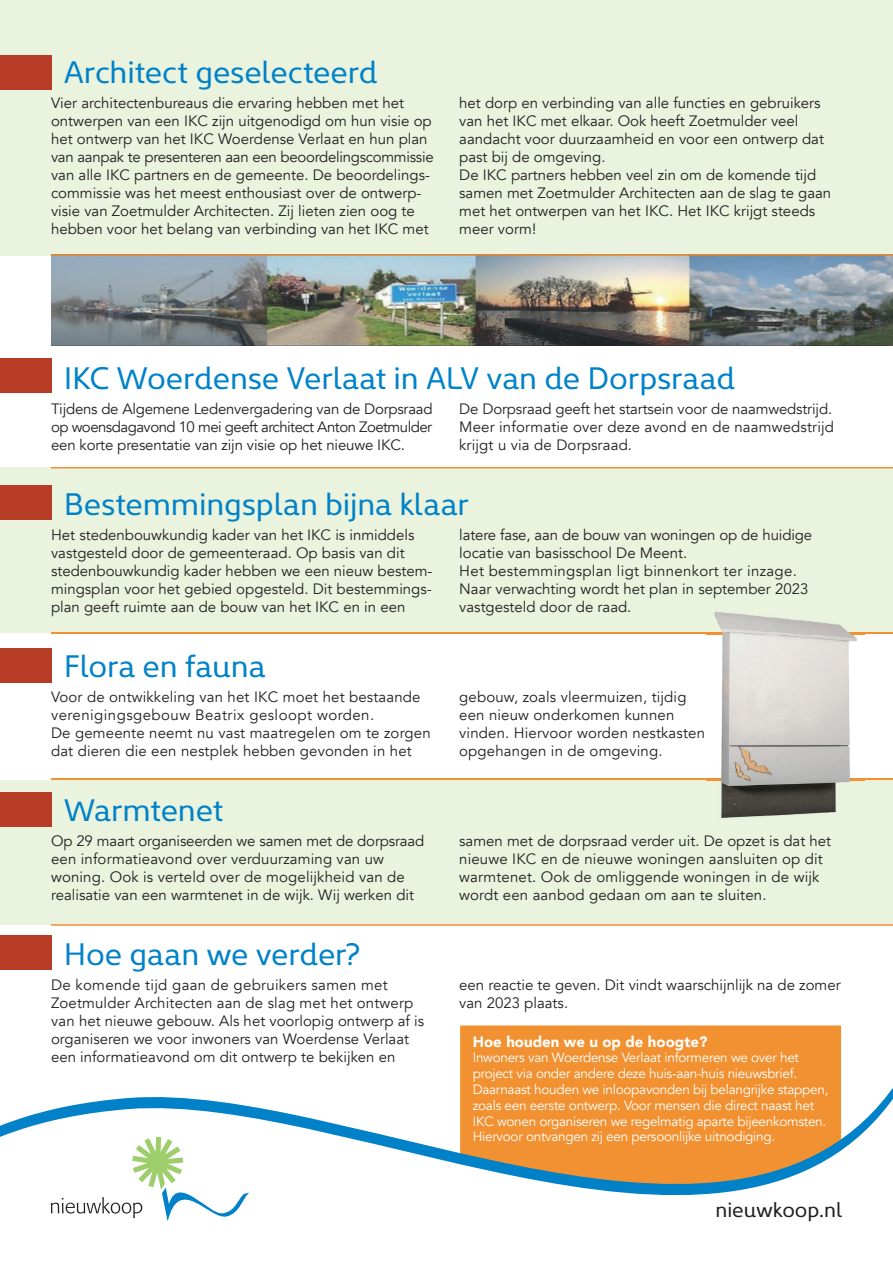
<style>
.page{position:relative;width:893px;height:1263px;background:#fff}
.page>*{position:absolute;margin:0;border:0;box-sizing:border-box;transform-origin:0 0}
.t1{font:31.5px "Kyrial Display Pro";letter-spacing:-.005em;color:#0082c8}
.t2{font:21px "Kyrial Display Pro";letter-spacing:-.005em;color:#231f20}
.t3{font:15px/18px "Avenir";color:#231f20}
.t4{font:900 15px "Avenir";color:#fff}
.t5{font:13.5px/15.8px "Avenir";letter-spacing:-.02em;color:#fff}
</style>
<div class="page">
<div style="left:0;top:0;width:893px;height:255px;background:#e9f3de"></div>
<div style="left:0;top:780px;width:893px;height:144px;background:#e9f3de"></div>
<div style="left:0;top:467px;width:893px;height:166px;background:#e9f3de"></div>
<div style="left:460px;top:1025px;width:382px;height:165px;background:#f29131"></div>
<svg style="left:0;top:1084px;width:893px;height:121px"></svg>
<svg style="left:51px;top:1137px;width:197px;height:84px"></svg>
<hr style="left:51px;top:633px;width:842px;height:1px;background:#f29131">
<hr style="left:51px;top:779px;width:842px;height:1px;background:#f29131">
<hr style="left:51px;top:924px;width:842px;height:2px;background:#f29131">
<img style="left:51px;top:256px;width:842px;height:89px">
<div style="left:0;top:55px;width:51px;height:34px;background:#b63c25"></div>
<div style="left:0;top:359px;width:51px;height:34px;background:#b63c25"></div>
<div style="left:0;top:486px;width:51px;height:34px;background:#b63c25"></div>
<div style="left:0;top:648px;width:51px;height:34px;background:#b63c25"></div>
<div style="left:0;top:936px;width:51px;height:34px;background:#b63c25"></div>
<div style="left:0;top:792px;width:51px;height:34px;background:#b63c25"></div>
<hr style="left:51px;top:254px;width:842px;height:2px;background:#f29131">
<hr style="left:51px;top:467px;width:842px;height:1px;background:#f29131">
<img style="left:707px;top:612px;width:157px;height:206px">
<img style="left:707px;top:633px;width:157px;height:1px">
<img style="left:707px;top:779px;width:157px;height:1px">
<h1 class="t1" style="left:64px;top:50px;width:315px">Architect geselecteerd</h1>
<p class="t3" style="left:51px;top:94px;width:384px">Vier architectenbureaus die ervaring hebben met het ontwerpen van een IKC zijn uitgenodigd om hun visie op het ontwerp van het IKC Woerdense Verlaat en hun plan van aanpak te presenteren aan een beoordelingscommissie van alle IKC partners en de gemeente. De beoordelings&shy;commissie was het meest enthousiast over de ontwerp&shy;visie van Zoetmulder Architecten. Zij lieten zien oog te hebben voor het belang van verbinding van het IKC met</p>
<p class="t3" style="left:459px;top:94px;width:373px">het dorp en verbinding van alle functies en gebruikers van het IKC met elkaar. Ook heeft Zoetmulder veel aandacht voor duurzaamheid en voor een ontwerp dat past bij de omgeving.<br>De IKC partners hebben veel zin om de komende tijd samen met Zoetmulder Architecten aan de slag te gaan met het ontwerpen van het IKC. Het IKC krijgt steeds meer vorm!</p>
<h1 class="t1" style="left:64px;top:356px;width:673px">IKC Woerdense Verlaat in ALV van de Dorpsraad</h1>
<p class="t3" style="left:51px;top:400px;width:383px;text-align:justify">Tijdens de Algemene Ledenvergadering van de Dorpsraad op woensdagavond 10 mei geeft architect Anton Zoetmulder een korte presentatie van zijn visie op het nieuwe IKC.</p>
<p class="t3" style="left:459px;top:400px;width:376px">De Dorpsraad geeft het startsein voor de naamwedstrijd.<br>Meer informatie over deze avond en de naamwedstrijd krijgt u via de Dorpsraad.</p>
<h1 class="t1" style="left:64px;top:482px;width:407px">Bestemmingsplan bijna klaar</h1>
<p class="t3" style="left:51px;top:526px;width:383px">Het stedenbouwkundig kader van het IKC is inmiddels vastgesteld door de gemeenteraad. Op basis van dit stedenbouwkundig kader hebben we een nieuw bestem&shy;mingsplan voor het gebied opgesteld. Dit bestemmings&shy;plan geeft ruimte aan de bouw van het IKC en in een</p>
<p class="t3" style="left:459px;top:526px;width:354px">latere fase, aan de bouw van woningen op de huidige locatie van basisschool De Meent.<br>Het bestemmingsplan ligt binnenkort ter inzage.<br>Naar verwachting wordt het plan in september 2023 vastgesteld door de raad.</p>
<h1 class="t1" style="left:64px;top:644px;width:203px">Flora en fauna</h1>
<p class="t3" style="left:51px;top:688px;width:381px">Voor de ontwikkeling van het IKC moet het bestaande verenigingsgebouw Beatrix gesloopt worden.<br>De gemeente neemt nu vast maatregelen om te zorgen dat dieren die een nestplek hebben gevonden in het</p>
<p class="t3" style="left:459px;top:688px;width:247px">gebouw, zoals vleermuizen, tijdig een nieuw onderkomen kunnen vinden. Hiervoor worden nestkasten opgehangen in de omgeving.</p>
<h1 class="t1" style="left:64px;top:788px;width:161px">Warmtenet</h1>
<p class="t3" style="left:51px;top:832px;width:375px">Op 29 maart organiseerden we samen met de dorpsraad een informatieavond over verduurzaming van uw woning. Ook is verteld over de mogelijkheid van de realisatie van een warmtenet in de wijk. Wij werken dit</p>
<p class="t3" style="left:459px;top:832px;width:373px">samen met de dorpsraad verder uit. De opzet is dat het nieuwe IKC en de nieuwe woningen aansluiten op dit warmtenet. Ook de omliggende woningen in de wijk wordt een aanbod gedaan om aan te sluiten.</p>
<h1 class="t1" style="left:64px;top:932px;width:298px">Hoe gaan we verder?</h1>
<p class="t3" style="left:51px;top:976px;width:375px">De komende tijd gaan de gebruikers samen met Zoetmulder Architecten aan de slag met het ontwerp van het nieuwe gebouw. Als het voorlopig ontwerp af is organiseren we voor inwoners van Woerdense Verlaat een informatieavond om dit ontwerp te bekijken en</p>
<p class="t3" style="left:459px;top:976px;width:383px">een reactie te geven. Dit vindt waarschijnlijk na de zomer van 2023 plaats.</p>
<p class="t4" style="left:473px;top:1029px;width:236px">Hoe houden we u op de hoogte?</p>
<p class="t5" style="left:473px;top:1050px;width:357px">Inwoners van Woerdense Verlaat informeren we over het project via onder andere deze huis-aan-huis nieuwsbrief.<br>Daarnaast houden we inloopavonden bij belangrijke stappen, zoals een eerste ontwerp. Voor mensen die direct naast het IKC wonen organiseren we regelmatig aparte bijeenkomsten.<br>Hiervoor ontvangen zij een persoonlijke uitnodiging.</p>
<h2 class="t2" style="left:715px;top:1195px;width:128px">nieuwkoop.nl</h2>
</div>
